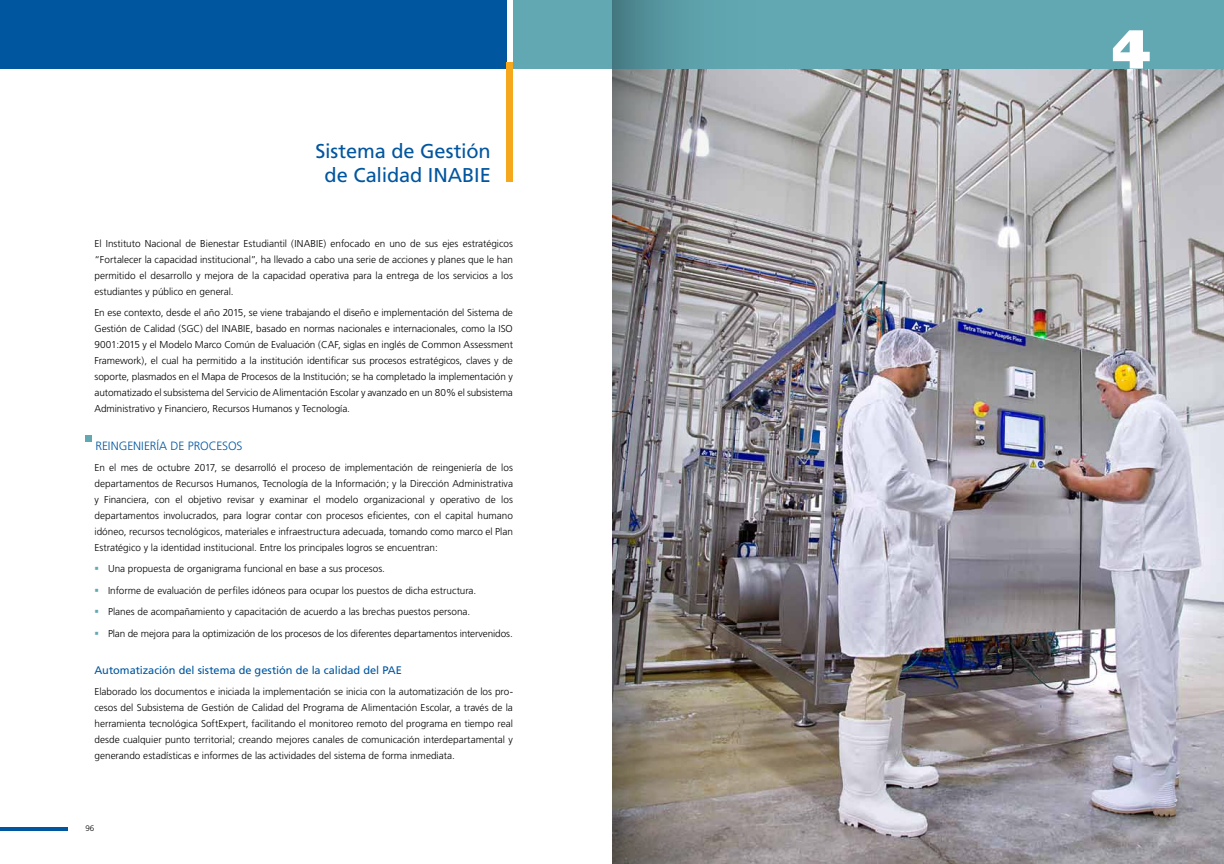
<style>
.page{position:relative;width:1224px;height:864px;background:#fff}
.page>*{position:absolute;margin:0;border:0;box-sizing:border-box;transform-origin:0 0}
.t1{font:20px/24px "Frutiger";letter-spacing:-.005em;color:#00569f;text-align:center}
.t2{font:300 12px "Frutiger";letter-spacing:-.005em;color:#00569f}
.t3{font:11px "Frutiger";color:#00569f}
.t4{font:300 10px/16px "Frutiger";letter-spacing:-.005em;color:#000;text-align:justify}
.t5{font:300 8px "Frutiger";color:#000}
.s1{color:#61a8b2}
</style>
<div class="page">
<img style="left:793px;top:68px;width:431px;height:796px">
<div style="left:513px;top:0;width:711px;height:68px;background:#61a8b2"></div>
<div style="left:0;top:0;width:507px;height:68px;background:#00569f"></div>
<div style="left:507px;top:62px;width:6px;height:120px;background:#f5a81c"></div>
<svg style="left:86px;top:435px;width:6px;height:6px"></svg>
<svg style="left:1113px;top:30px;width:37px;height:39px"></svg>
<img style="left:612px;top:0;width:181px;height:864px">
<hr style="left:0;top:827px;width:68px;height:4px;background:#00569f">
<h1 class="t1" style="left:315px;top:139px;width:177px">Sistema de Gestión de Calidad INABIE</h1>
<p class="t4" style="left:94px;top:235px;width:420px">El Instituto Nacional de Bienestar Estudiantil (INABIE) enfocado en uno de sus ejes estratégicos “Fortalecer la capacidad institucional”, ha llevado a cabo una serie de acciones y planes que le han permitido el desarrollo y mejora de la capacidad operativa para la entrega de los servicios a los estudiantes y público en general.</p>
<p class="t4" style="left:94px;top:305px;width:420px">En ese contexto, desde el año 2015, se viene trabajando el diseño e implementación del Sistema de Gestión de Calidad (SGC) del INABIE, basado en normas nacionales e internacionales, como la ISO 9001:2015 y el Modelo Marco Común de Evaluación (CAF, siglas en inglés de Common Assessment Framework), el cual ha permitido a la institución identificar sus procesos estratégicos, claves y de soporte, plasmados en el Mapa de Procesos de la Institución; se ha completado la implementación y automatizado el subsistema del Servicio de Alimentación Escolar y avanzado en un 80% el subsistema Administrativo y Financiero, Recursos Humanos y Tecnología.</p>
<p class="t2" style="left:96px;top:439px;width:149px">REINGENIERÍA DE PROCESOS</p>
<p class="t4" style="left:94px;top:460px;width:420px">En el mes de octubre 2017, se desarrolló el proceso de implementación de reingeniería de los departamentos de Recursos Humanos, Tecnología de la Información; y la Dirección Administrativa y Financiera, con el objetivo revisar y examinar el modelo organizacional y operativo de los departamentos involucrados, para lograr contar con procesos eficientes, con el capital humano idóneo, recursos tecnológicos, materiales e infraestructura adecuada, tomando como marco el Plan Estratégico y la identidad institucional. Entre los principales logros se encuentran:</p>
<p class="t4" style="left:94px;top:561px;width:292px"><span class="s1">▪</span> Una propuesta de organigrama funcional en base a sus procesos.</p>
<p class="t4" style="left:94px;top:582px;width:383px"><span class="s1">▪</span> Informe de evaluación de perfiles idóneos para ocupar los puestos de dicha estructura.</p>
<p class="t4" style="left:94px;top:604px;width:377px"><span class="s1">▪</span> Planes de acompañamiento y capacitación de acuerdo a las brechas puestos persona.</p>
<p class="t4" style="left:94px;top:625px;width:420px"><span class="s1">▪</span> Plan de mejora para la optimización de los procesos de los diferentes departamentos intervenidos.</p>
<p class="t3" style="left:94px;top:664px;width:309px">Automatización del sistema de gestión de la calidad del PAE</p>
<p class="t4" style="left:94px;top:684px;width:420px">Elaborado los documentos e iniciada la implementación se inicia con la automatización de los pro&shy;cesos del Subsistema de Gestión de Calidad del Programa de Alimentación Escolar, a través de la herramienta tecnológica SoftExpert, facilitando el monitoreo remoto del programa en tiempo real desde cualquier punto territorial; creando mejores canales de comunicación interdepartamental y generando estadísticas e informes de las actividades del sistema de forma inmediata.</p>
<p class="t5" style="left:86px;top:824px;width:10px">96</p>
</div>
